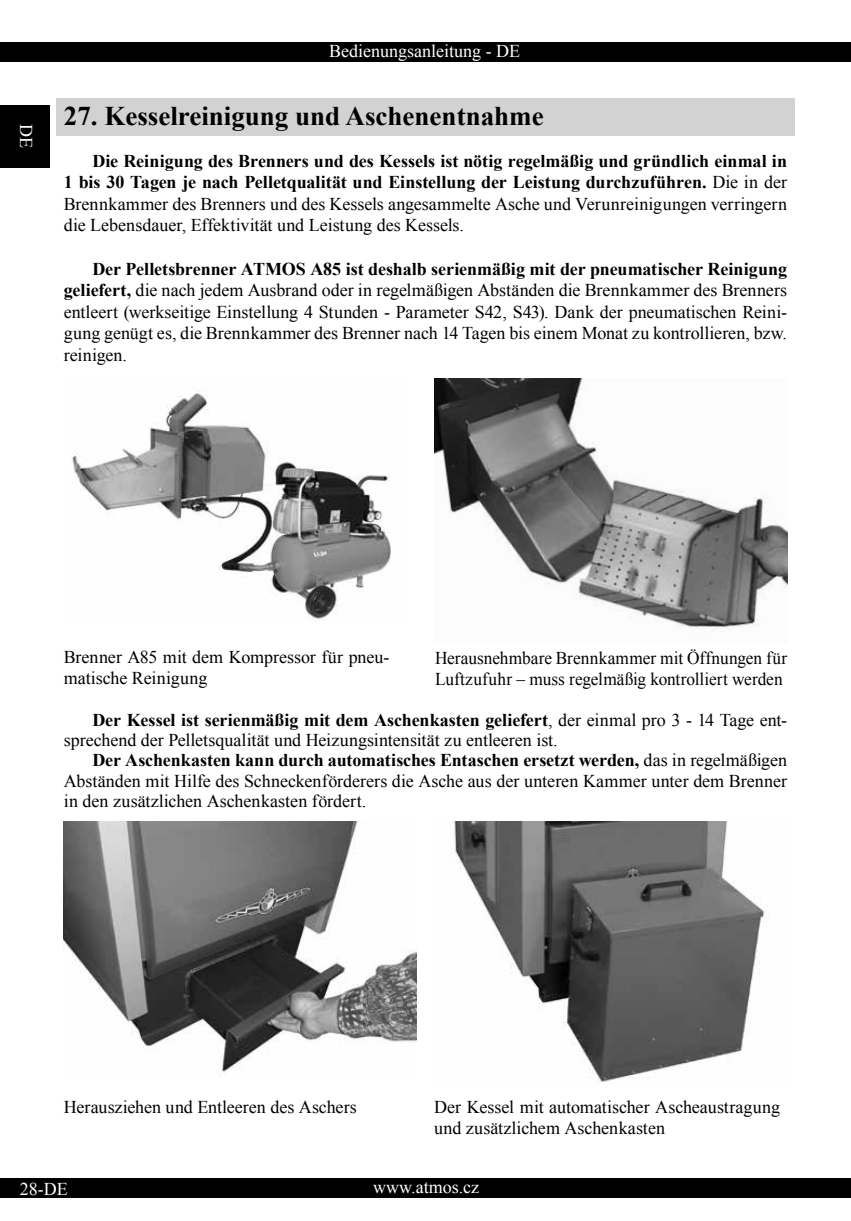
<style>
.page{position:relative;width:851px;height:1221px;background:#fff}
.page>*{position:absolute;margin:0;border:0;box-sizing:border-box;transform-origin:0 0}
.t1{font:700 27px "Times New Roman";color:#000}
.t2{font:18px/20.2px "Times New Roman";color:#000}
.t3{font:700 18px/21.6px "Times New Roman";color:#000;text-align:justify}
.t4{font:18px/20.2px "Times New Roman";color:#000;scale:.96 1}
.t5{font:18px "Times New Roman";color:#fff}
.s1{font-weight:400}
.s2{font-weight:700}
</style>
<div class="page">
<div style="left:0;top:43px;width:850px;height:19px;background:#000"></div>
<div style="left:0;top:1178px;width:850px;height:20px;background:#000"></div>
<div style="left:0;top:105px;width:50px;height:63px;background:#000"></div>
<div style="left:56px;top:99px;width:738px;height:37px;background:#d2d2d2"></div>
<img style="left:434px;top:378px;width:353px;height:251px">
<img style="left:71px;top:391px;width:320px;height:230px">
<img style="left:64px;top:821px;width:353px;height:251px">
<img style="left:454px;top:821px;width:313px;height:261px">
<p class="t5" style="left:38px;top:124px;width:25px;rotate:90deg">DE</p>
<p class="t5" style="left:329px;top:39px;width:192px">Bedienungsanleitung - DE</p>
<h1 class="t1" style="left:64px;top:97px;width:481px">27. Kesselreinigung und Aschenentnahme</h1>
<p class="t3" style="left:64px;top:149px;width:724px;text-indent:28px">Die Reinigung des Brenners und des Kessels ist nötig regelmäßig und gründlich einmal in 1 bis 30 Tagen je nach Pelletqualität und Einstellung der Leistung durchzuführen. <span class="s1">Die in der Brennkammer des Brenners und des Kessels angesammelte Asche und Verunreinigungen verringern die Lebensdauer, Effektivität und Leistung des Kessels.</span></p>
<p class="t2" style="left:64px;top:257px;width:724px;line-height:21.6px;text-align:justify;text-indent:28px"><span class="s2">Der Pelletsbrenner ATMOS A85 ist deshalb serienmäßig mit der pneumatischer Reinigung geliefert,</span> die nach jedem Ausbrand oder in regelmäßigen Abständen die Brennkammer des Brenners entleert (werkseitige Einstellung 4 Stunden - Parameter S42, S43). Dank der pneumatischen Reini&shy;gung genügt es, die Brennkammer des Brenner nach 14 Tagen bis einem Monat zu kontrollieren, bzw. reinigen.</p>
<p class="t2" style="left:64px;top:647px;width:327px">Brenner A85 mit dem Kompressor für pneu&shy;matische Reinigung</p>
<p class="t4" style="left:435px;top:648px;width:368px">Herausnehmbare Brennkammer mit Öffnungen für<br>Luftzufuhr – muss regelmäßig kontrolliert werden</p>
<p class="t2" style="left:64px;top:709px;width:724px;text-indent:28px"><span class="s2">Der Kessel ist serienmäßig mit dem Aschenkasten geliefert</span>, der einmal pro 3 - 14 Tage ent&shy;sprechend der Pelletsqualität und Heizungsintensität zu entleeren ist.</p>
<p class="t2" style="left:64px;top:749px;width:724px;text-align:justify;text-indent:29px"><span class="s2">Der Aschenkasten kann durch automatisches Entaschen ersetzt werden,</span> das in regelmäßigen Abständen mit Hilfe des Schneckenförderers die Asche aus der unteren Kammer unter dem Brenner in den zusätzlichen Aschenkasten fördert.</p>
<p class="t2" style="left:64px;top:1096px;width:294px">Herausziehen und Entleeren des Aschers</p>
<p class="t2" style="left:434px;top:1096px;width:347px">Der Kessel mit automatischer Ascheaustragung und zusätzlichem Aschenkasten</p>
<p class="t5" style="left:20px;top:1176px;width:49px">28-DE</p>
<p class="t5" style="left:373px;top:1174px;width:107px">www.atmos.cz</p>
</div>
